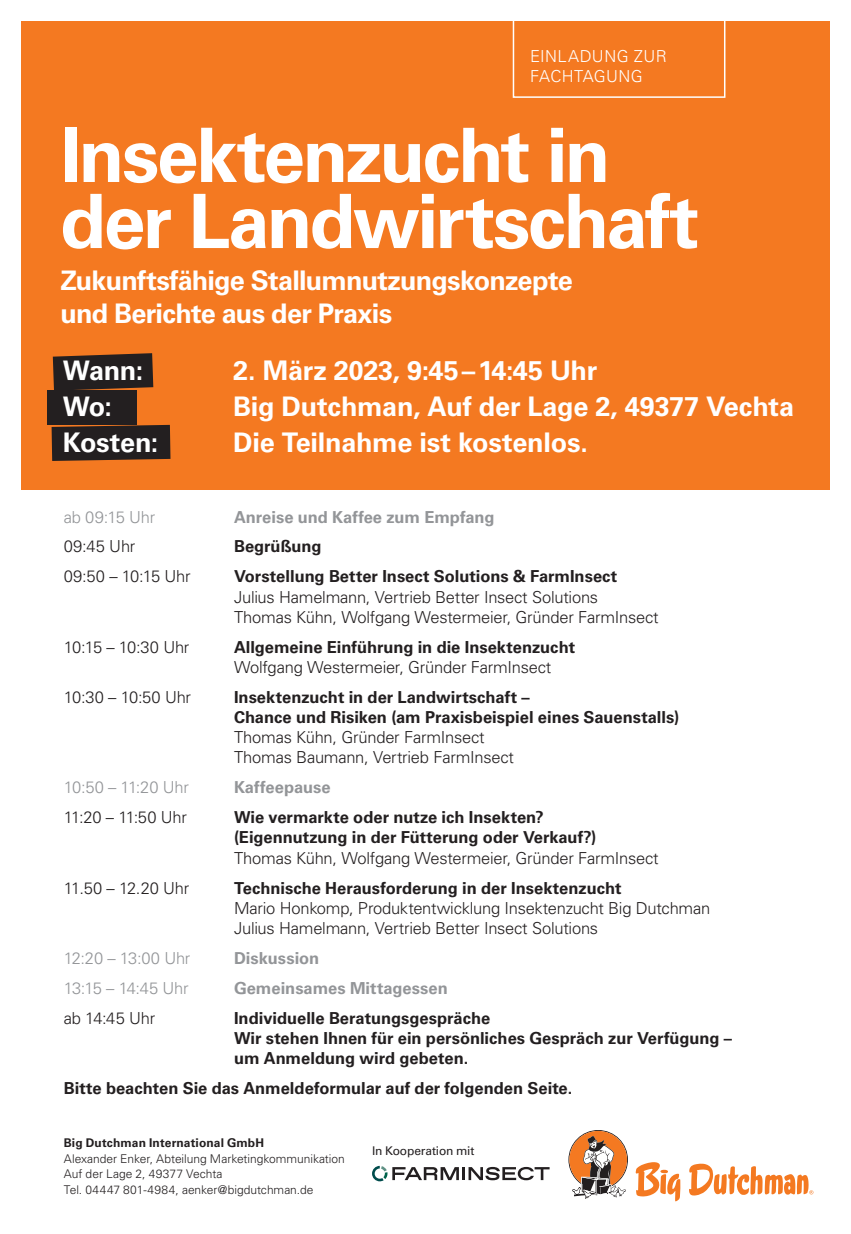
<style>
.page{position:relative;width:851px;height:1234px;background:#fff}
.page>*{position:absolute;margin:0;border:0;box-sizing:border-box;transform-origin:0 0}
.t1{font:700 75px/66px "Univers LT Std";letter-spacing:-.035em;color:#fff}
.t2{font:700 27px/33px "Univers LT Std";letter-spacing:-.02em;color:#fff}
.t3{font:700 16.5px/20.2px "Univers LT Std";color:#231f20}
.t4{font:300 16.5px/20.2px "Univers LT Std";letter-spacing:-.015em;color:#231f20}
.t5{font:700 16.5px "Univers LT Std";color:#939598}
.t6{font:300 16.5px "Univers LT Std";letter-spacing:-.02em;color:#939598}
.t7{font:300 16.5px/19.8px "Univers LT Std";letter-spacing:.025em;color:#fff}
.t8{font:300 16.5px "Univers LT Std";letter-spacing:-.035em;color:#231f20}
.t9{font:300 12px/15.8px "Univers LT Std";color:#231f20}
.t10{font:700 12px "Univers LT Std";letter-spacing:.01em;color:#231f20}
.t11{font:12px "Univers LT Std";letter-spacing:-.015em;color:#231f20}
</style>
<div class="page">
<div style="left:21px;top:21px;width:808px;height:468px;background:#f47921"></div>
<svg style="left:53px;top:353px;width:100px;height:37px;background:#352620"></svg>
<svg style="left:52px;top:425px;width:118px;height:36px;background:#2e2320"></svg>
<div style="left:48px;top:391px;width:89px;height:34px;background:#231f20"></div>
<svg style="left:512px;top:21px;width:213px;height:77px"></svg>
<svg style="left:635px;top:1162px;width:45px;height:38px"></svg>
<svg style="left:689px;top:1163px;width:124px;height:32px"></svg>
<svg style="left:568px;top:1130px;width:60px;height:68px"></svg>
<svg style="left:372px;top:1165px;width:177px;height:15px"></svg>
<p class="t7" style="left:530px;top:47px;width:138px">EINLADUNG ZUR<br>FACHTAGUNG</p>
<h1 class="t1" style="left:60px;top:123px;width:640px">Insektenzucht in der Landwirtschaft</h1>
<h2 class="t2" style="left:60px;top:264px;width:514px">Zukunftsfähige Stallumnutzungskonzepte und Berichte aus der Praxis</h2>
<h2 class="t2" style="left:63px;top:354px;width:82px">Wann:</h2>
<h2 class="t2" style="left:233px;top:354px;width:365px">2. März 2023, 9:45–14:45 Uhr</h2>
<h2 class="t2" style="left:63px;top:390px;width:51px">Wo:</h2>
<h2 class="t2" style="left:233px;top:390px;width:562px">Big Dutchman, Auf der Lage 2, 49377 Vechta</h2>
<h2 class="t2" style="left:63px;top:426px;width:97px">Kosten:</h2>
<h2 class="t2" style="left:233px;top:426px;width:356px">Die Teilnahme ist kostenlos.</h2>
<p class="t6" style="left:64px;top:506px;width:93px">ab 09:15 Uhr</p>
<p class="t5" style="left:234px;top:507px;width:262px">Anreise und Kaffee zum Empfang</p>
<p class="t4" style="left:64px;top:536px;width:73px">09:45 Uhr</p>
<p class="t3" style="left:234px;top:536px;width:89px">Begrüßung</p>
<p class="t4" style="left:64px;top:566px;width:128px">09:50 – 10:15 Uhr</p>
<p class="t3" style="left:234px;top:566px;width:385px">Vorstellung Better Insect Solutions &amp; FarmInsect</p>
<p class="t4" style="left:234px;top:586px;width:426px">Julius Hamelmann, Vertrieb Better Insect Solutions<br>Thomas Kühn, Wolfgang Westermeier, Gründer FarmInsect</p>
<p class="t8" style="left:64px;top:636px;width:127px">10:15 – 10:30 Uhr</p>
<p class="t3" style="left:234px;top:636px;width:342px">Allgemeine Einführung in die Insektenzucht</p>
<p class="t4" style="left:234px;top:656px;width:319px">Wolfgang Westermeier, Gründer FarmInsect</p>
<p class="t4" style="left:64px;top:686px;width:129px">10:30 – 10:50 Uhr</p>
<p class="t3" style="left:234px;top:686px;width:447px">Insektenzucht in der Landwirtschaft –<br>Chance und Risiken (am Praxisbeispiel eines Sauenstalls)</p>
<p class="t4" style="left:234px;top:727px;width:281px">Thomas Kühn, Gründer FarmInsect<br>Thomas Baumann, Vertrieb FarmInsect</p>
<p class="t6" style="left:64px;top:777px;width:126px">10:50 – 11:20 Uhr</p>
<p class="t5" style="left:234px;top:777px;width:98px">Kaffeepause</p>
<p class="t4" style="left:64px;top:807px;width:124px">11:20 – 11:50 Uhr</p>
<p class="t3" style="left:234px;top:807px;width:364px">Wie vermarkte oder nutze ich Insekten? (Eigennutzung in der Fütterung oder Verkauf?)</p>
<p class="t4" style="left:234px;top:847px;width:426px">Thomas Kühn, Wolfgang Westermeier, Gründer FarmInsect</p>
<p class="t4" style="left:64px;top:877px;width:127px">11.50 – 12.20 Uhr</p>
<p class="t3" style="left:234px;top:877px;width:389px">Technische Herausforderung in der Insektenzucht</p>
<p class="t4" style="left:234px;top:897px;width:477px">Mario Honkomp, Produktentwicklung Insektenzucht Big Dutchman<br>Julius Hamelmann, Vertrieb Better Insect Solutions</p>
<p class="t6" style="left:64px;top:947px;width:128px">12:20 – 13:00 Uhr</p>
<p class="t5" style="left:234px;top:948px;width:87px">Diskussion</p>
<p class="t6" style="left:64px;top:977px;width:126px">13:15 – 14:45 Uhr</p>
<p class="t5" style="left:234px;top:977px;width:215px">Gemeinsames Mittagessen</p>
<p class="t4" style="left:64px;top:1007px;width:93px">ab 14:45 Uhr</p>
<p class="t3" style="left:234px;top:1007px;width:499px">Individuelle Beratungsgespräche<br>Wir stehen Ihnen für ein persönliches Gespräch zur Verfügung – um Anmeldung wird gebeten.</p>
<p class="t3" style="left:64px;top:1077px;width:510px">Bitte beachten Sie das Anmeldeformular auf der folgenden Seite.</p>
<p class="t10" style="left:64px;top:1135px;width:202px">Big Dutchman International GmbH</p>
<p class="t9" style="left:64px;top:1150px;width:282px">Alexander Enker, Abteilung Marketingkommunikation<br>Auf der Lage 2, 49377 Vechta<br>Tel. 04447 801-4984, aenker@bigdutchman.de</p>
<p class="t11" style="left:372px;top:1143px;width:104px">In Kooperation mit</p>
</div>
